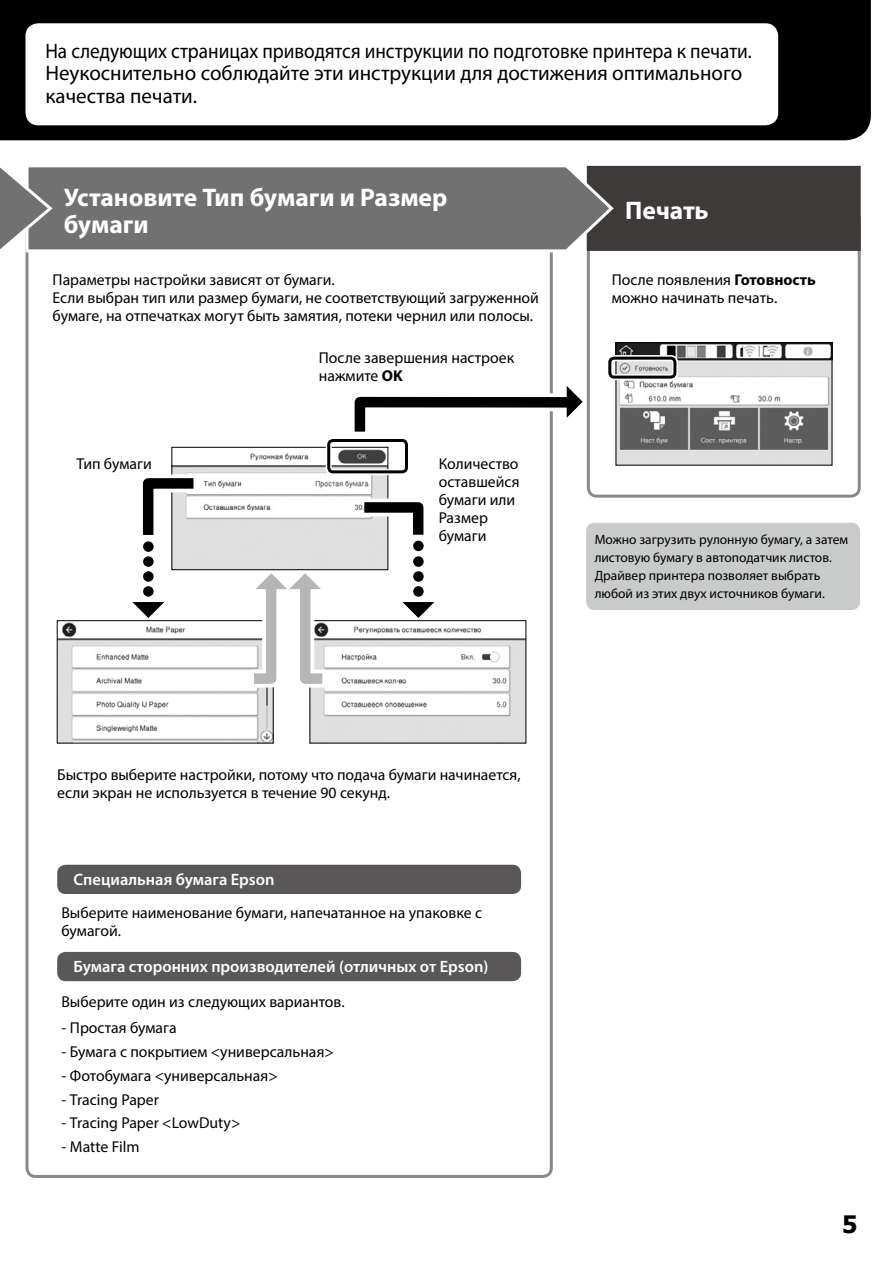
<style>
.page{position:relative;width:893px;height:1263px;background:#fff}
.page>*{position:absolute;margin:0;border:0;box-sizing:border-box;transform-origin:0 0}
.t1{font:700 25.5px/27px "Myriad Pro";letter-spacing:-.005em;color:#fff}
.t2{font:700 24px "Tahoma";color:#000}
.t3{font:21px/22.5px "Myriad Pro";color:#000;scale:.92 1}
.t4{font:600 16.5px "Myriad Pro";color:#fff}
.t5{font:15.75px/18px "Myriad Pro";color:#000}
.t6{font:13.5px/18px "Myriad Pro";color:#000}
.s1{font-weight:700}
</style>
<div class="page">
<div style="left:0;top:0;width:871px;height:140px;background:#000"></div>
<div style="left:26px;top:23px;width:752px;height:102px;background:#fff;border-radius:13px"></div>
<img style="left:173px;top:450px;width:213px;height:118px">
<div style="left:171px;top:447px;width:217px;height:123px;border:1px solid #000"></div>
<img style="left:618px;top:344px;width:212px;height:119px">
<div style="left:616px;top:342px;width:216px;height:123px;border:1px solid #000"></div>
<div style="left:587px;top:208px;width:274px;height:290px;border:3px solid #898989;border-radius:9px"></div>
<div style="left:586px;top:523px;width:274px;height:87px;background:#c9caca;border-radius:9px"></div>
<img style="left:59px;top:622px;width:213px;height:119px">
<div style="left:57px;top:620px;width:217px;height:123px;border:1px solid #000"></div>
<img style="left:312px;top:626px;width:212px;height:115px">
<div style="left:310px;top:620px;width:216px;height:123px;border:1px solid #000"></div>
<div style="left:616px;top:166px;width:245px;height:85px;background:#3e3a39"></div>
<div style="left:57px;top:865px;width:464px;height:29px;background:#595757;border-radius:9px"></div>
<div style="left:57px;top:952px;width:464px;height:29px;background:#595757;border-radius:9px"></div>
<svg style="left:55px;top:165px;width:561px;height:89px;background:#7c7b7b"></svg>
<svg style="left:0;top:167px;width:55px;height:87px"></svg>
<svg style="left:132px;top:602px;width:32px;height:16px"></svg>
<div style="left:143px;top:586px;width:11px;height:11px;background:#000;border-radius:50%"></div>
<div style="left:143px;top:571px;width:11px;height:11px;background:#000;border-radius:50%"></div>
<div style="left:143px;top:556px;width:11px;height:11px;background:#000;border-radius:50%"></div>
<svg style="left:402px;top:602px;width:32px;height:16px"></svg>
<div style="left:413px;top:586px;width:11px;height:11px;background:#000;border-radius:50%"></div>
<div style="left:413px;top:571px;width:11px;height:11px;background:#000;border-radius:50%"></div>
<div style="left:413px;top:556px;width:11px;height:11px;background:#000;border-radius:50%"></div>
<svg style="left:346px;top:489px;width:78px;height:64px"></svg>
<svg style="left:142px;top:465px;width:69px;height:88px"></svg>
<svg style="left:342px;top:384px;width:246px;height:66px"></svg>
<svg style="left:233px;top:569px;width:111px;height:127px"></svg>
<div style="left:326px;top:437px;width:83px;height:38px;border:6px solid #fff;border-radius:4px"></div>
<div style="left:327px;top:439px;width:81px;height:34px;border:3px solid #000;border-radius:4px"></div>
<div style="left:606px;top:355px;width:72px;height:25px;border:6px solid #fff;border-radius:4px"></div>
<div style="left:608px;top:357px;width:68px;height:22px;border:3px solid #000;border-radius:4px"></div>
<h3 class="t3" style="left:45px;top:39px;width:769px">На следующих страницах приводятся инструкции по подготовке принтера к печати.<br>Неукоснительно соблюдайте эти инструкции для достижения оптимального качества печати.</h3>
<h1 class="t1" style="left:64px;top:183px;width:385px">Установите Тип бумаги и Размер бумаги</h1>
<p class="t5" style="left:53px;top:271px;width:488px">Параметры настройки зависят от бумаги.<br>Если выбран тип или размер бумаги, не соответствующий загруженной бумаге, на отпечатках могут быть замятия, потеки чернил или полосы.</p>
<p class="t5" style="left:319px;top:348px;width:197px">После завершения настроек нажмите <span class="s1">OK</span></p>
<p class="t5" style="left:77px;top:454px;width:77px">Тип бумаги</p>
<p class="t5" style="left:439px;top:454px;width:82px">Количество оставшейся бумаги или<br>Размер бумаги</p>
<h1 class="t1" style="left:625px;top:196px;width:85px">Печать</h1>
<p class="t5" style="left:612px;top:271px;width:206px">После появления <span class="s1">Готовность </span>можно начинать печать.</p>
<p class="t6" style="left:595px;top:530px;width:255px">Можно загрузить рулонную бумагу, а затем листовую бумагу в автоподатчик листов.<br>Драйвер принтера позволяет выбрать любой из этих двух источников бумаги.</p>
<p class="t5" style="left:57px;top:766px;width:465px">Быстро выберите настройки, потому что подача бумаги начинается, если экран не используется в течение 90 секунд.</p>
<p class="t4" style="left:74px;top:869px;width:202px">Специальная бумага Epson</p>
<p class="t5" style="left:61px;top:903px;width:422px">Выберите наименование бумаги, напечатанное на упаковке с бумагой.</p>
<p class="t4" style="left:74px;top:956px;width:416px">Бумага сторонних производителей (отличных от Epson)</p>
<p class="t5" style="left:61px;top:992px;width:285px">Выберите один из следующих вариантов.</p>
<p class="t5" style="left:61px;top:1019px;width:117px">- Простая бумага</p>
<p class="t5" style="left:61px;top:1042px;width:274px">- Бумага с покрытием &lt;универсальная&gt;</p>
<p class="t5" style="left:61px;top:1066px;width:218px">- Фотобумага &lt;универсальная&gt;</p>
<p class="t5" style="left:61px;top:1090px;width:99px">- Tracing Paper</p>
<p class="t5" style="left:61px;top:1114px;width:180px">- Tracing Paper &lt;LowDuty&gt;</p>
<p class="t5" style="left:61px;top:1137px;width:80px">- Matte Film</p>
<h2 class="t2" style="left:842px;top:1207px;width:17px">5</h2>
</div>
